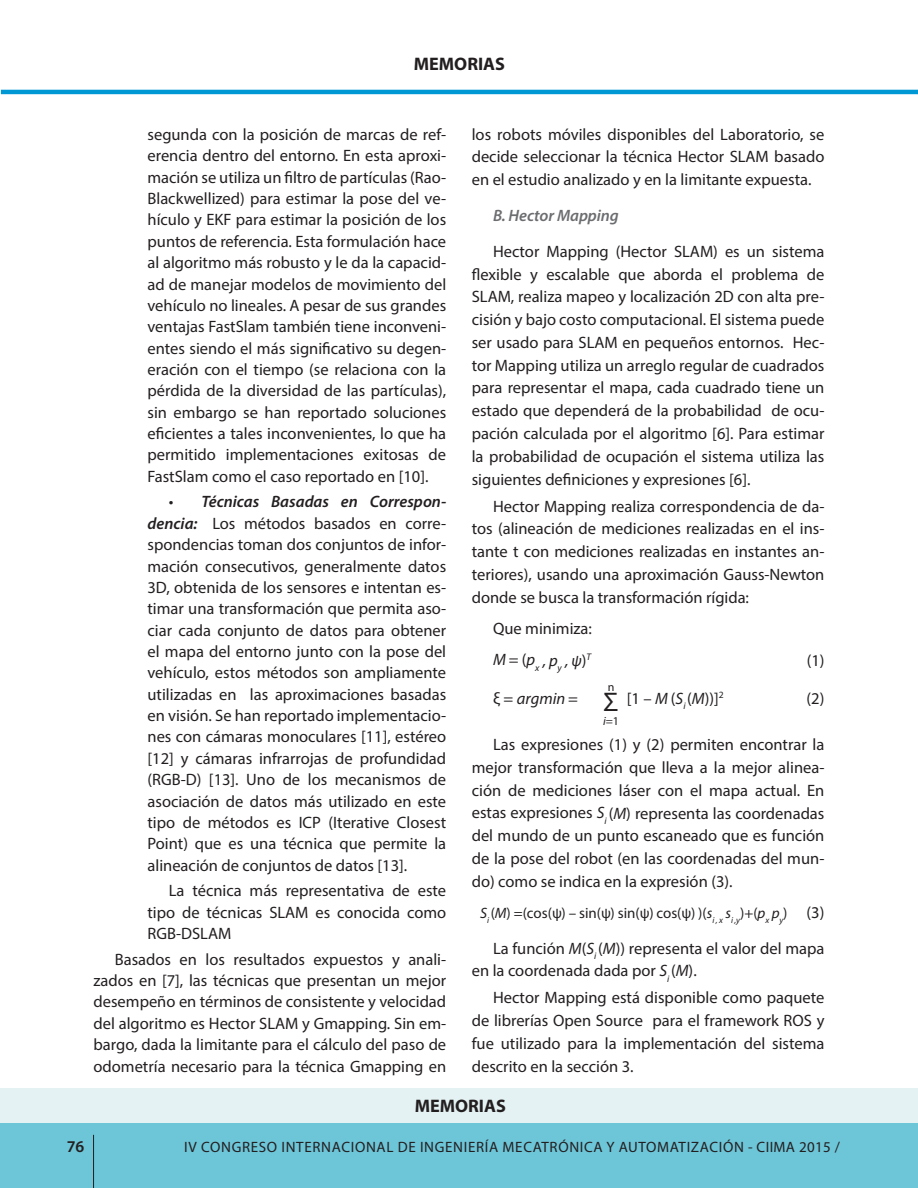
<style>
.page{position:relative;width:918px;height:1188px;background:#fff}
.page>*{position:absolute;margin:0;border:0;box-sizing:border-box;transform-origin:0 0}
.t1{font:700 18.15px "Myriad Pro";color:#231f20}
.t2{font:16.5px/21.3px "Myriad Pro";color:#231f20;text-align:justify}
.t3{font:italic 600 16.5px "Myriad Pro";letter-spacing:-.005em;color:#6c6d70}
.t4{font:600 16.5px "Myriad Pro";color:#231f20}
.t5{font:15px "Myriad Pro";letter-spacing:.045em;color:#231f20}
.t6{font:15px "Myriad Pro";color:#231f20}
.t7{font:12px "Myriad Pro";color:#231f20}
.s1{font-weight:600;font-style:italic}
.s2{font-style:italic}
.s3{font-size:27px}
.s4{font-size:16.5px}
</style>
<div class="page">
<div style="left:1px;top:1095px;width:917px;height:93px;background:#6dc5d8"></div>
<hr style="left:1px;top:90px;width:917px;height:4px;background:#0098d4">
<hr style="left:93px;top:1135px;width:1px;height:53px;background:#231f20">
<div style="left:0;top:1088px;width:918px;height:35px;background:#e5f2f3"></div>
<p class="t1" style="left:414px;top:52px;width:93px">MEMORIAS</p>
<p class="t2" style="left:148px;top:123px;width:300px">segunda con la posición de marcas de ref&shy;erencia dentro del entorno. En esta aproxi&shy;mación se utiliza un filtro de partículas (Rao-Blackwellized) para estimar la pose del ve&shy;hículo y EKF para estimar la posición de los puntos de referencia. Esta formulación hace al algoritmo más robusto y le da la capacid&shy;ad de manejar modelos de movimiento del vehículo no lineales. A pesar de sus grandes ventajas FastSlam también tiene inconveni&shy;entes siendo el más significativo su degen&shy;eración con el tiempo (se relaciona con la pérdida de la diversidad de las partículas), sin embargo se han reportado soluciones eficientes a tales inconvenientes, lo que ha permitido implementaciones exitosas de FastSlam como el caso reportado en [10].</p>
<p class="t2" style="left:148px;top:491px;width:300px;text-indent:21px">• <span class="s1">Técnicas Basadas en Correspon&shy;dencia:</span> Los métodos basados en corre&shy;spondencias toman dos conjuntos de infor&shy;mación consecutivos, generalmente datos 3D, obtenida de los sensores e intentan es&shy;timar una transformación que permita aso&shy;ciar cada conjunto de datos para obtener el mapa del entorno junto con la pose del vehículo, estos métodos son ampliamente utilizadas en las aproximaciones basadas en visión. Se han reportado implementacio&shy;nes con cámaras monoculares [11], estéreo [12] y cámaras infrarrojas de profundidad (RGB-D) [13]. Uno de los mecanismos de asociación de datos más utilizado en este tipo de métodos es ICP (Iterative Closest Point) que es una técnica que permite la alineación de conjuntos de datos [13].</p>
<p class="t2" style="left:148px;top:880px;width:300px;text-indent:21px">La técnica más representativa de este tipo de técnicas SLAM es conocida como RGB-DSLAM</p>
<p class="t2" style="left:94px;top:948px;width:354px;text-indent:21px">Basados en los resultados expuestos y anali&shy;zados en [7], las técnicas que presentan un mejor desempeño en términos de consistente y velocidad del algoritmo es Hector SLAM y Gmapping. Sin em&shy;bargo, dada la limitante para el cálculo del paso de odometría necesario para la técnica Gmapping en</p>
<p class="t2" style="left:472px;top:122px;width:354px;line-height:22.8px">los robots móviles disponibles del Laboratorio, se decide seleccionar la técnica Hector SLAM basado en el estudio analizado y en la limitante expuesta.</p>
<p class="t3" style="left:493px;top:205px;width:127px">B. Hector Mapping</p>
<p class="t2" style="left:472px;top:240px;width:354px;line-height:22.8px;text-indent:21px">Hector Mapping (Hector SLAM) es un sistema flexible y escalable que aborda el problema de SLAM, realiza mapeo y localización 2D con alta pre&shy;cisión y bajo costo computacional. El sistema puede ser usado para SLAM en pequeños entornos. Hec&shy;tor Mapping utiliza un arreglo regular de cuadrados para representar el mapa, cada cuadrado tiene un estado que dependerá de la probabilidad de ocu&shy;pación calculada por el algoritmo [6]. Para estimar la probabilidad de ocupación el sistema utiliza las siguientes definiciones y expresiones [6].</p>
<p class="t2" style="left:472px;top:494px;width:354px;line-height:22.8px;text-indent:21px">Hector Mapping realiza correspondencia de da&shy;tos (alineación de mediciones realizadas en el ins&shy;tante t con mediciones realizadas en instantes an&shy;teriores), usando una aproximación Gauss-Newton donde se busca la transformación rígida:</p>
<p class="t2" style="left:493px;top:612px;width:100px;line-height:31.7px">Que minimiza:<br><span class="s2">M</span> = (<span class="s2">p</span><sub>x</sub> <span class="s2">, p</span><sub>y</sub> <span class="s2">, ψ</span>)<sup>T</sup></p>
<p class="t2" style="left:807px;top:649px;width:19px">(1)</p>
<p class="t7" style="left:608px;top:680px;width:8px">n</p>
<p class="t2" style="left:493px;top:687px;width:232px">ξ = <span class="s2">argmin</span> = <span class="s3">Σ</span> [1 – <span class="s2">M</span> (<span class="s2">S</span><sub>i</sub> (<span class="s2">M</span>))]<sup>2</sup></p>
<p class="t2" style="left:807px;top:687px;width:19px">(2)</p>
<p class="t7" style="left:603px;top:713px;width:18px"><span class="s2">i</span>=1</p>
<p class="t2" style="left:472px;top:733px;width:354px;line-height:22.8px;text-indent:21px">Las expresiones (1) y (2) permiten encontrar la mejor transformación que lleva a la mejor alinea&shy;ción de mediciones láser con el mapa actual. En estas expresiones <span class="s2">S</span><sub>i</sub> (<span class="s2">M</span>) representa las coordenadas del mundo de un punto escaneado que es función de la pose del robot (en las coordenadas del mun&shy;do) como se indica en la expresión (3).</p>
<p class="t6" style="left:480px;top:904px;width:346px"><span class="s2">S</span><sub>i</sub> (<span class="s2">M</span>) =(cos(ψ) – sin(ψ) sin(ψ) cos(ψ) )(<span class="s2">s</span><sub>i</sub> <sub>,</sub> <sub>x</sub> <span class="s2">s</span><sub>i</sub> <sub>,y</sub>)+(<span class="s2">p</span><sub>x</sub> <span class="s2">p</span><sub>y</sub>) <span class="s4">(3)</span></p>
<p class="t2" style="left:472px;top:936px;width:354px;line-height:22.8px;text-indent:21px">La función <span class="s2">M</span>(<span class="s2">S</span><sub>i</sub> (<span class="s2">M</span>)) representa el valor del mapa en la coordenada dada por <span class="s2">S</span><sub>i</sub> (<span class="s2">M</span>).</p>
<p class="t2" style="left:472px;top:986px;width:354px;line-height:22.8px;text-indent:21px">Hector Mapping está disponible como paquete de librerías Open Source para el framework ROS y fue utilizado para la implementación del sistema descrito en la sección 3.</p>
<p class="t1" style="left:415px;top:1094px;width:93px">MEMORIAS</p>
<p class="t4" style="left:67px;top:1136px;width:19px">76</p>
<p class="t5" style="left:184px;top:1138px;width:657px">IV CONGRESO INTERNACIONAL DE INGENIERÍA MECATRÓNICA Y AUTOMATIZACIÓN - CIIMA 2015 /</p>
</div>
